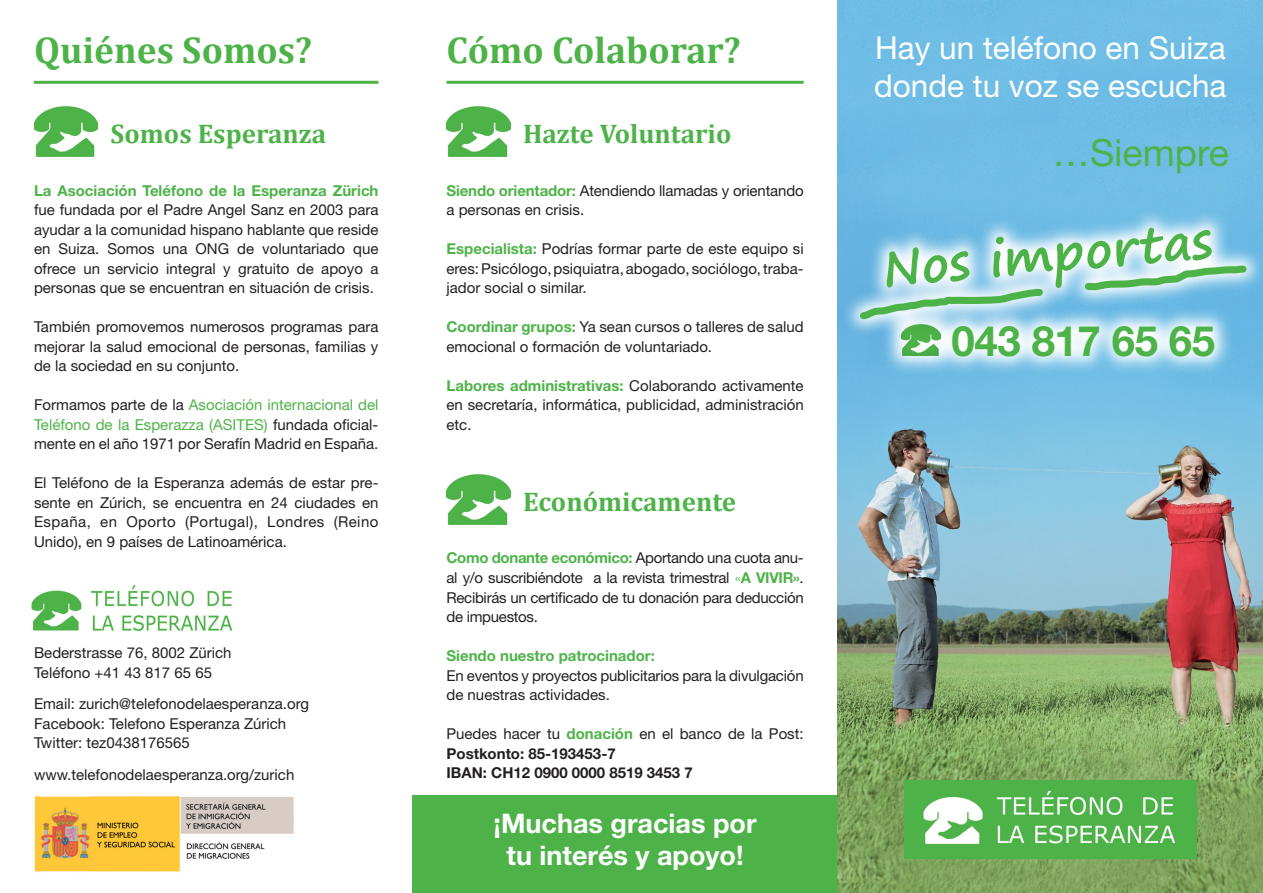
<style>
.page{position:relative;width:1263px;height:893px;background:#fff}
.page>*{position:absolute;margin:0;border:0;box-sizing:border-box;transform-origin:0 0}
.t1{font:700 49.5px "Segoe Print";color:#4db348}
.t2{font:700 42px "Helvetica Neue";letter-spacing:-.01em;color:#4db348}
.t3{font:700 37.5px "Cambria";color:#4db348}
.t4{font:37.5px "Helvetica Neue";color:#4db348}
.t5{font:31.5px/37.8px "Helvetica Neue";color:#fff}
.t6{font:700 27px "Cambria";color:#4db348}
.t7{font:700 27px/32.4px "Helvetica Neue";color:#fff;text-align:center}
.t8{font:15px/19.5px "Helvetica Neue";color:#231f20;text-align:justify}
.t9{font:700 15px/19.5px "Helvetica Neue";color:#231f20}
.t10{font:700 15px "Helvetica Neue";color:#4db348}
.s1{color:#4db348}
.s2{font-weight:700;color:#4db348}
.s3{font-weight:300;color:#4db348}
.s4{font-weight:400}
</style>
<div class="page">
<div style="left:412px;top:795px;width:426px;height:98px;background:#4db348"></div>
<img style="left:838px;top:0;width:425px;height:893px">
<img style="left:34px;top:106px;width:64px;height:51px">
<img style="left:446px;top:106px;width:64px;height:51px">
<img style="left:446px;top:474px;width:64px;height:50px">
<hr style="left:34px;top:81px;width:344px;height:3px;background:#4db348">
<img style="left:31px;top:585px;width:202px;height:46px">
<hr style="left:446px;top:81px;width:358px;height:3px;background:#4db348">
<svg style="left:838px;top:206px;width:425px;height:169px"></svg>
<svg style="left:855px;top:285px;width:191px;height:39px;background:#a5d4d3"></svg>
<svg style="left:1081px;top:263px;width:170px;height:31px;background:#a7d7cd"></svg>
<img style="left:901px;top:324px;width:39px;height:32px">
<img style="left:904px;top:781px;width:292px;height:78px">
<img style="left:34px;top:796px;width:260px;height:76px">
<h3 class="t3" style="left:34px;top:24px;width:279px">Quiénes Somos?</h3>
<h3 class="t3" style="left:446px;top:24px;width:296px">Cómo Colaborar?</h3>
<h3 class="t6" style="left:111px;top:115px;width:217px">Somos Esperanza</h3>
<p class="t10" style="left:34px;top:181px;width:346px">La Asociación Teléfono de la Esperanza Zürich</p>
<p class="t8" style="left:34px;top:200px;width:346px">fue fundada por el Padre Angel Sanz en 2003 para ayudar a la comunidad hispano hablante que reside en Suiza. Somos una ONG de voluntariado que ofrece un servicio integral y gratuito de apoyo a personas que se encuentran en situación de crisis.</p>
<p class="t8" style="left:34px;top:317px;width:346px">También promovemos numerosos programas para mejorar la salud emocional de personas, familias y de la sociedad en su conjunto.</p>
<p class="t8" style="left:34px;top:395px;width:346px">Formamos parte de la <span class="s1">Asociación internacional del Teléfono de la Esperazza (ASITES)</span> fundada oficial&shy;mente en el año 1971 por Serafín Madrid en España.</p>
<p class="t8" style="left:34px;top:473px;width:346px">El Teléfono de la Esperanza además de estar pre&shy;sente en Zúrich, se encuentra en 24 ciudades en España, en Oporto (Portugal), Londres (Reino Unido), en 9 países de Latinoamérica.</p>
<p class="t8" style="left:34px;top:643px;width:199px">Bederstrasse 76, 8002 Zürich<br>Teléfono +41 43 817 65 65</p>
<p class="t8" style="left:34px;top:694px;width:276px;text-align:left">Email: zurich@telefonodelaesperanza.org<br>Facebook: Telefono Esperanza Zúrich<br>Twitter: tez0438176565</p>
<p class="t8" style="left:34px;top:764px;width:262px">www.telefonodelaesperanza.org/zurich</p>
<h3 class="t6" style="left:523px;top:115px;width:210px">Hazte Voluntario</h3>
<p class="t8" style="left:446px;top:180px;width:359px"><span class="s2">Siendo orientador:</span> Atendiendo llamadas y orientando a personas en crisis.</p>
<p class="t8" style="left:446px;top:239px;width:359px"><span class="s2">Especialista:</span> Podrías formar parte de este equipo si eres: Psicólogo, psiquiatra, abogado, sociólogo, traba&shy;jador social o similar.</p>
<p class="t8" style="left:446px;top:317px;width:359px"><span class="s2">Coordinar grupos:</span> Ya sean cursos o talleres de salud emocional o formación de voluntariado.</p>
<p class="t8" style="left:446px;top:375px;width:359px"><span class="s2">Labores administrativas:</span> Colaborando activamente en secretaría, informática, publicidad, administración etc.</p>
<h3 class="t6" style="left:523px;top:483px;width:215px">Económicamente</h3>
<p class="t8" style="left:446px;top:548px;width:359px"><span class="s2">Como donante económico:</span> Aportando una cuota anu&shy;al y/o suscribiéndote a la revista trimestral <span class="s3">«</span><span class="s2">A VIVIR»</span>.<br>Recibirás un certificado de tu donación para deducción de impuestos.</p>
<p class="t10" style="left:446px;top:646px;width:210px">Siendo nuestro patrocinador:</p>
<p class="t8" style="left:446px;top:665px;width:359px">En eventos y proyectos publicitarios para la divulgación de nuestras actividades.</p>
<p class="t9" style="left:446px;top:724px;width:359px"><span class="s4">Puedes hacer tu</span> <span class="s1">donación</span> <span class="s4">en el banco de la Post:<br></span>Postkonto: 85-193453-7<br>IBAN: CH12 0900 0000 8519 3453 7</p>
<h3 class="t7" style="left:494px;top:806px;width:264px">¡Muchas gracias por tu interés y apoyo!</h3>
<h3 class="t5" style="left:874px;top:28px;width:354px">Hay un teléfono en Suiza donde tu voz se escucha</h3>
<h3 class="t4" style="left:1052px;top:130px;width:178px">…Siempre</h3>
<h1 class="t1" style="left:878px;top:224px;width:332px;rotate:-5deg">Nos importas</h1>
<h2 class="t2" style="left:952px;top:315px;width:265px">043 817 65 65</h2>
</div>
